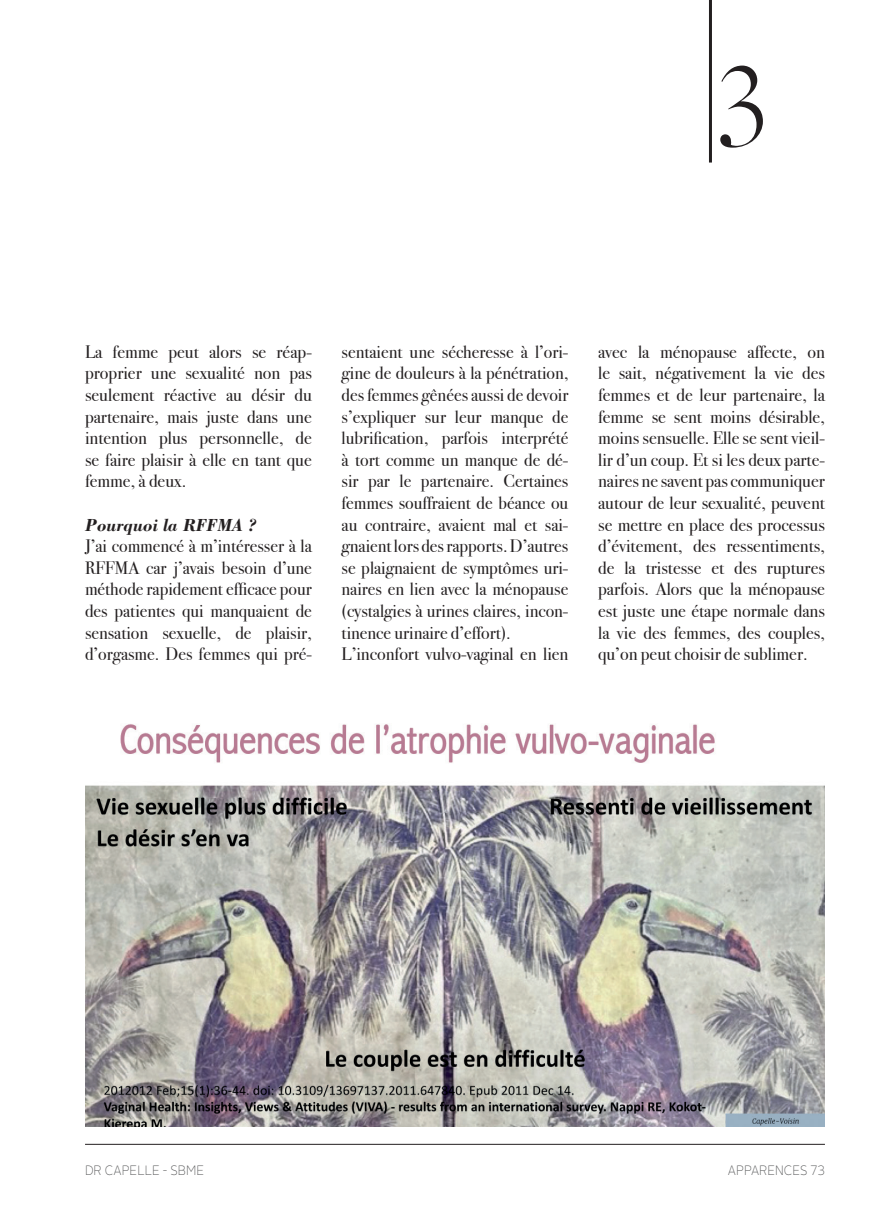
<style>
.page{position:relative;width:893px;height:1212px;background:#fff}
.page>*{position:absolute;margin:0;border:0;box-sizing:border-box;transform-origin:0 0}
.t1{font:300 120px "Freight Big Pro";color:#231f20}
.t2{font:18px/21.6px "Bodoni Svty Two ITCTT";color:#231f20;text-align:justify}
.t3{font:italic 700 18px "Bodoni Std";color:#231f20}
.t4{font:100 13.5px "Alright Sans";color:#4b4c4d;scale:.9 1}
</style>
<div class="page">
<hr style="left:85px;top:1144px;width:740px;height:1px;background:#231f20">
<hr style="left:709px;top:0;width:3px;height:163px;background:#231f20">
<img style="left:85px;top:724px;width:740px;height:403px">
<h1 class="t1" style="left:720px;top:8px;width:48px">3</h1>
<p class="t2" style="left:85px;top:339px;width:228px">La femme peut alors se réap&shy;proprier une sexualité non pas seulement réactive au désir du partenaire, mais juste dans une intention plus personnelle, de se faire plaisir à elle en tant que femme, à deux.</p>
<p class="t3" style="left:85px;top:513px;width:174px">Pourquoi la RFFMA ?</p>
<p class="t2" style="left:85px;top:533px;width:228px">J’ai commencé à m’intéresser à la RFFMA car j’avais besoin d’une méthode rapidement efficace pour des patientes qui manquaient de sensation sexuelle, de plaisir, d’orgasme. Des femmes qui pré-</p>
<p class="t2" style="left:342px;top:339px;width:228px">sentaient une sécheresse à l’ori&shy;gine de douleurs à la pénétration, des femmes gênées aussi de devoir s’expliquer sur leur manque de lubrification, parfois interprété à tort comme un manque de dé&shy;sir par le partenaire. Certaines femmes souffraient de béance ou au contraire, avaient mal et sai&shy;gnaient lors des rapports. D’autres se plaignaient de symptômes uri&shy;naires en lien avec la ménopause (cystalgies à urines claires, incon&shy;tinence urinaire d’effort).</p>
<p class="t2" style="left:342px;top:641px;width:228px">L’inconfort vulvo-vaginal en lien</p>
<p class="t2" style="left:598px;top:339px;width:228px">avec la ménopause affecte, on le sait, négativement la vie des femmes et de leur partenaire, la femme se sent moins désirable, moins sensuelle. Elle se sent vieil&shy;lir d’un coup. Et si les deux parte&shy;naires ne savent pas communiquer autour de leur sexualité, peuvent se mettre en place des processus d’évitement, des ressentiments, de la tristesse et des ruptures parfois. Alors que la ménopause est juste une étape normale dans la vie des femmes, des couples, qu’on peut choisir de sublimer.</p>
<p class="t4" style="left:85px;top:1161px;width:134px">DR CAPELLE - SBME</p>
<p class="t4" style="left:728px;top:1161px;width:109px">APPARENCES 73</p>
</div>
